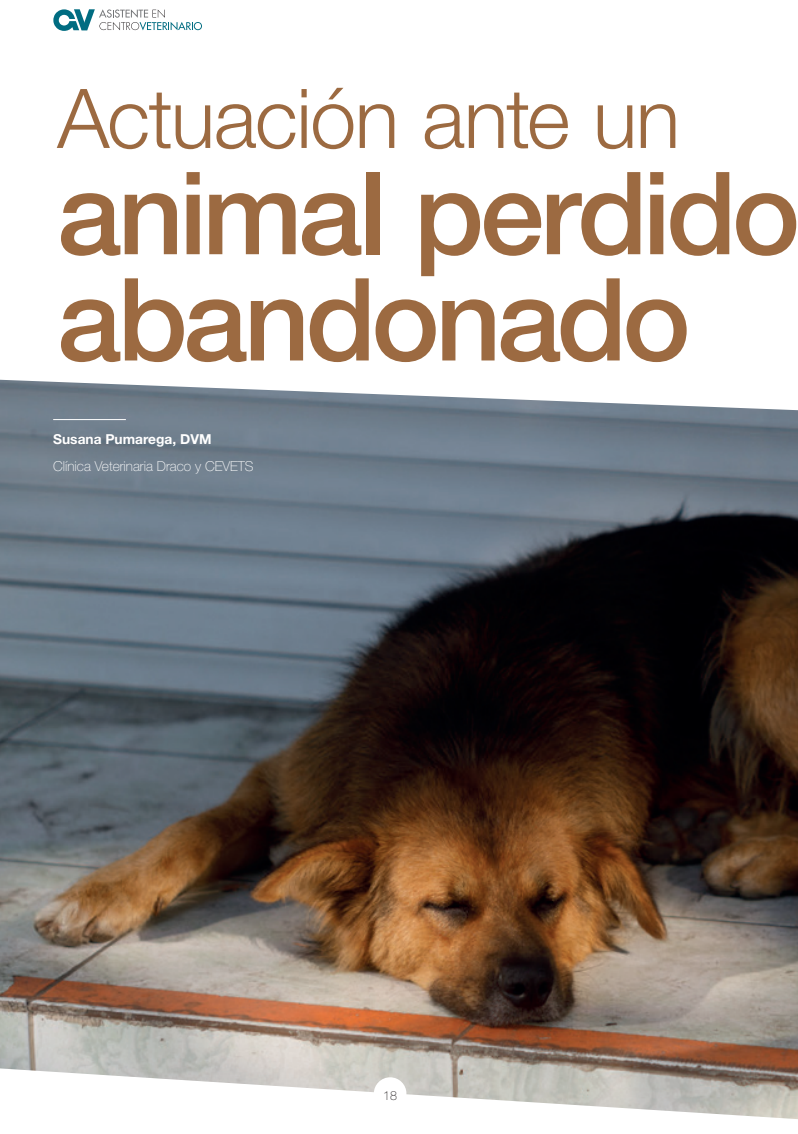
<style>
.page{position:relative;width:798px;height:1134px;background:#fff}
.page>*{position:absolute;margin:0;border:0;box-sizing:border-box;transform-origin:0 0}
.t1{font:500 115px/106.2px "Helvetica Neue LT Std";letter-spacing:-.04em;color:#9c6a41}
.t2{font:300 82.5px "Helvetica Neue LT Std";letter-spacing:-.015em;color:#9c6a41}
.t3{font:100 13.75px "Helvetica Neue LT Std";color:#fff}
.t4{font:700 13.75px "Helvetica Neue LT Std";color:#fff}
.t5{font:100 12.5px "Helvetica Neue LT Std";color:#231f20}
</style>
<div class="page">
<img style="left:0;top:380px;width:797px;height:739px">
<hr style="left:53px;top:419px;width:73px;height:1px;background:#fff">
<div style="left:373px;top:1077px;width:33px;height:33px;background:#fff;border-radius:50%"></div>
<svg style="left:53px;top:9px;width:149px;height:22px"></svg>
<h2 class="t2" style="left:57px;top:68px;width:624px">Actuación ante un</h2>
<h1 class="t1" style="left:57px;top:159px;width:744px">animal perdido abandonado</h1>
<p class="t4" style="left:53px;top:430px;width:160px">Susana Pumarega, DVM</p>
<p class="t3" style="left:53px;top:458px;width:202px">Clínica Veterinaria Draco y CEVETS</p>
<p class="t5" style="left:383px;top:1089px;width:15px">18</p>
</div>
